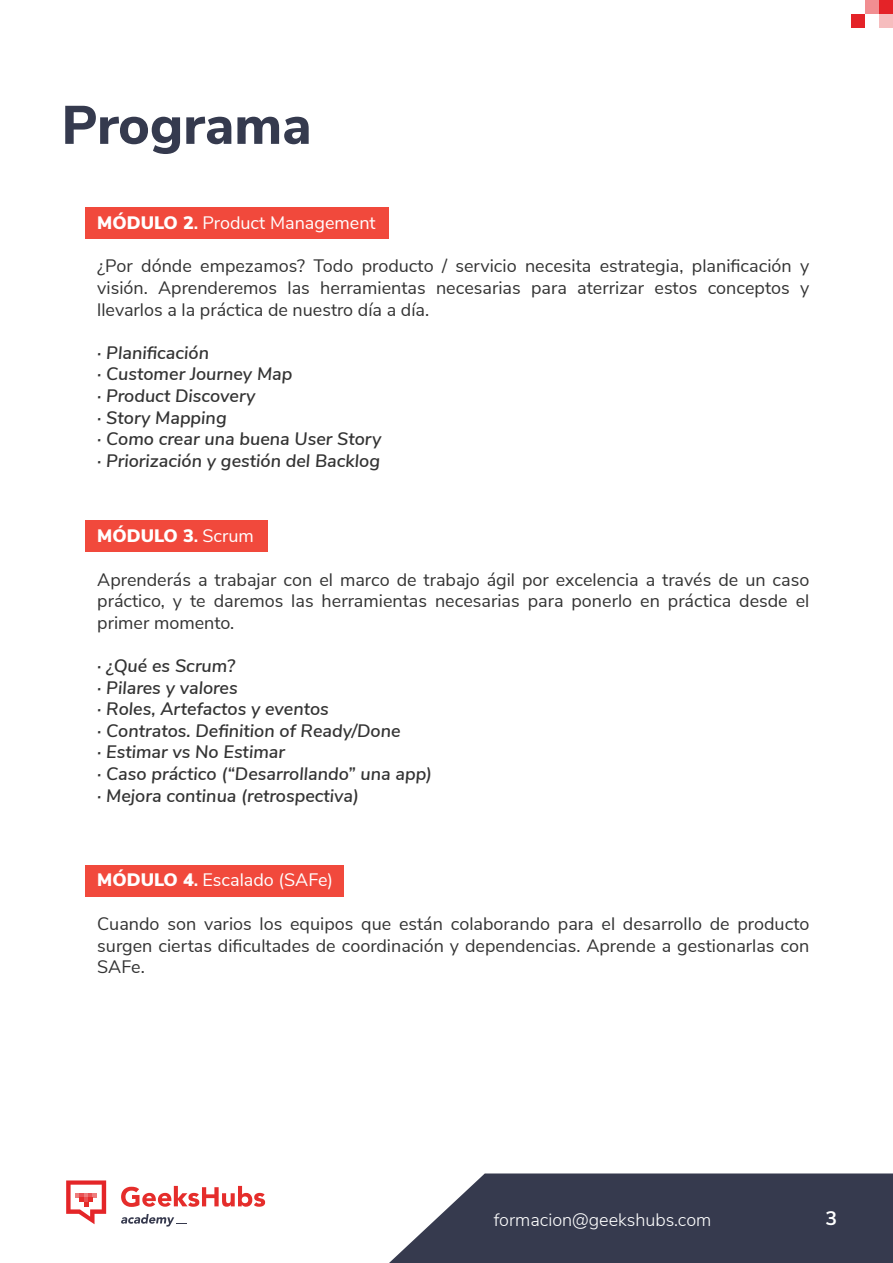
<style>
.page{position:relative;width:893px;height:1263px;background:#fff}
.page>*{position:absolute;margin:0;border:0;box-sizing:border-box;transform-origin:0 0}
.t1{font:800 54px "Nunito Sans";color:#353a4e}
.t2{font:700 19.5px "Nunito Sans";color:#fff}
.t3{font:18px/21.6px "Nunito Sans";color:#333;text-align:justify}
.t4{font:italic 600 18px/21.6px "Nunito Sans";color:#333}
.t5{font:18px "Nunito Sans";color:#fff}
.t6{font:300 18px "Nunito Sans";color:#fff}
.t7{font:900 18px "Nunito Sans";color:#fff}
.s1{font-weight:900}
.s2{font-weight:700}
.s3{font-weight:400}
</style>
<div class="page">
<svg style="left:121px;top:1186px;width:144px;height:21px"></svg>
<svg style="left:121px;top:1214px;width:65px;height:12px"></svg>
<svg style="left:66px;top:1180px;width:40px;height:44px"></svg>
<svg style="left:389px;top:1173px;width:504px;height:90px;background:#4a4d5f"></svg>
<div style="left:879px;top:0;width:14px;height:14px;background:#e42328"></div>
<div style="left:851px;top:14px;width:14px;height:14px;background:#e42328"></div>
<div style="left:865px;top:0;width:14px;height:14px;background:#f18e91"></div>
<div style="left:879px;top:14px;width:14px;height:14px;background:#f6bdbe"></div>
<div style="left:85px;top:207px;width:304px;height:32px;background:#f1493c"></div>
<div style="left:85px;top:521px;width:183px;height:31px;background:#f1493c"></div>
<div style="left:85px;top:865px;width:259px;height:31px;background:#f1493c"></div>
<h1 class="t1" style="left:61px;top:85px;width:252px">Programa</h1>
<p class="t5" style="left:97px;top:209px;width:280px"><span class="s1">MÓDULO 2</span><span class="s2">.</span> Product Management</p>
<p class="t3" style="left:97px;top:254px;width:714px">¿Por dónde empezamos? Todo producto / servicio necesita estrategia, planificación y visión. Aprenderemos las herramientas necesarias para aterrizar estos conceptos y llevarlos a la práctica de nuestro día a día.</p>
<p class="t4" style="left:97px;top:341px;width:286px">· Planificación<br>· Customer Journey Map<br>· Product Discovery<br>· Story Mapping<br>· Como crear una buena User Story · Priorización y gestión del Backlog</p>
<p class="t7" style="left:97px;top:522px;width:158px">MÓDULO 3<span class="s2">.</span> <span class="s3">Scrum</span></p>
<p class="t3" style="left:97px;top:567px;width:714px">Aprenderás a trabajar con el marco de trabajo ágil por excelencia a través de un caso práctico, y te daremos las herramientas necesarias para ponerlo en práctica desde el primer momento.</p>
<p class="t4" style="left:97px;top:654px;width:336px">· ¿Qué es Scrum?<br>· Pilares y valores<br>· Roles, Artefactos y eventos<br>· Contratos. Definition of Ready/Done<br>· Estimar vs No Estimar<br>· Caso práctico (“Desarrollando” una app) · Mejora continua (retrospectiva)</p>
<p class="t5" style="left:97px;top:867px;width:237px"><span class="s1">MÓDULO 4</span><span class="s2">.</span> Escalado (SAFe)</p>
<p class="t3" style="left:97px;top:912px;width:714px">Cuando son varios los equipos que están colaborando para el desarrollo de producto surgen ciertas dificultades de coordinación y dependencias. Aprende a gestionarlas con SAFe.</p>
<p class="t6" style="left:494px;top:1206px;width:219px">formacion@geekshubs.com</p>
<p class="t2" style="left:826px;top:1204px;width:13px">3</p>
</div>
